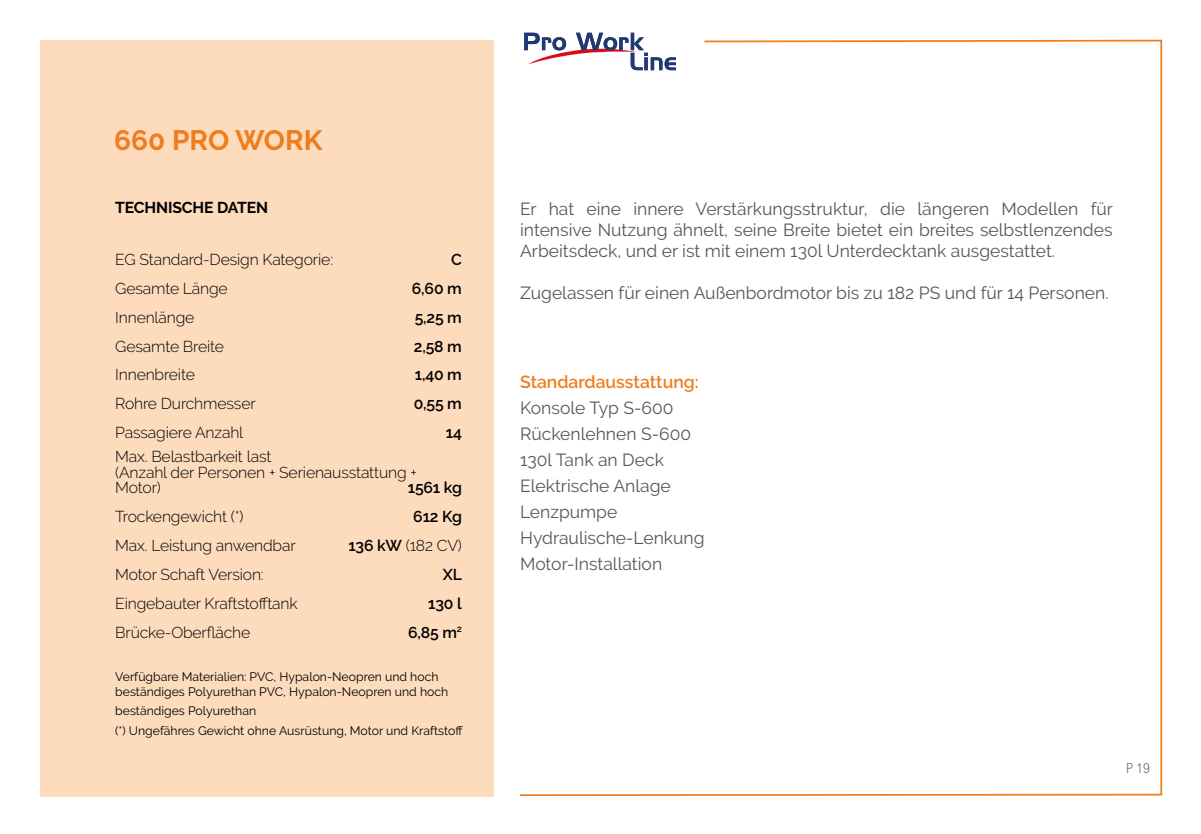
<style>
.page{position:relative;width:1201px;height:834px;background:#fff}
.page>*{position:absolute;margin:0;border:0;box-sizing:border-box;transform-origin:0 0}
.t1{font:700 28px "Raleway";color:#ef7d1b}
.t2{font:17.5px/25.9px "Raleway";color:#575756;text-align:justify}
.t3{font:600 17.5px "Raleway";color:#ef7d1b}
.t4{font:300 15.75px/15.8px "Raleway";letter-spacing:-.01em;color:#000}
.t5{font:600 15.75px "Raleway";letter-spacing:-.01em;color:#000}
.t6{font:700 15.75px "Raleway";color:#000}
.t7{font:300 condensed 14px "Helvetica Neue LT Std";color:#706f6f}
.t8{font:12.25px/14.7px "Raleway";color:#000}
.s1{font-weight:600}
</style>
<div class="page">
<div style="left:40px;top:40px;width:453px;height:756px;background:#fddbbd"></div>
<svg style="left:520px;top:39px;width:643px;height:757px"></svg>
<svg style="left:524px;top:33px;width:152px;height:37px"></svg>
<h1 class="t1" style="left:114px;top:124px;width:210px">660 Pro WORK</h1>
<p class="t6" style="left:115px;top:199px;width:20px">TECHNI</p>
<p class="t6" style="left:172px;top:199px;width:21px">SCHE</p>
<p class="t6" style="left:217px;top:199px;width:41px">DATEN</p>
<p class="t4" style="left:115px;top:251px;width:219px">EG Standard-Design Kategorie:</p>
<p class="t5" style="left:451px;top:250px;width:11px">C</p>
<p class="t4" style="left:115px;top:280px;width:114px">Gesamte Länge</p>
<p class="t5" style="left:412px;top:279px;width:51px">6,60 m</p>
<p class="t4" style="left:115px;top:309px;width:81px">Innenlänge</p>
<p class="t5" style="left:415px;top:308px;width:49px">5,25 m</p>
<p class="t4" style="left:115px;top:338px;width:110px">Gesamte Breite</p>
<p class="t5" style="left:414px;top:337px;width:49px">2,58 m</p>
<p class="t4" style="left:115px;top:367px;width:81px">Innenbreite</p>
<p class="t5" style="left:415px;top:365px;width:49px">1,40 m</p>
<p class="t4" style="left:115px;top:395px;width:142px">Rohre Durchmesser</p>
<p class="t5" style="left:414px;top:394px;width:50px">0,55 m</p>
<p class="t4" style="left:115px;top:424px;width:130px">Passagiere Anzahl</p>
<p class="t5" style="left:446px;top:423px;width:18px">14</p>
<p class="t4" style="left:115px;top:448px;width:303px">Max. Belastbarkeit last<br>(Anzahl der Personen + Serienausstattung +<br>Motor)</p>
<p class="t5" style="left:408px;top:478px;width:56px">1561 kg</p>
<p class="t4" style="left:115px;top:508px;width:130px">Trockengewicht (*)</p>
<p class="t5" style="left:413px;top:507px;width:50px">612 Kg</p>
<p class="t4" style="left:115px;top:537px;width:182px">Max. Leistung anwendbar</p>
<p class="t4" style="left:348px;top:537px;width:115px"><span class="s1">136 kW</span> (182 CV)</p>
<p class="t4" style="left:115px;top:566px;width:150px">Motor Schaft Version:</p>
<p class="t5" style="left:443px;top:565px;width:21px">XL</p>
<p class="t4" style="left:115px;top:595px;width:184px">Eingebauter Kraftstofftank</p>
<p class="t5" style="left:428px;top:594px;width:35px">130 l</p>
<p class="t4" style="left:115px;top:624px;width:137px">Brücke-Oberfläche</p>
<p class="t5" style="left:408px;top:623px;width:55px">6,85 m<sup>2</sup></p>
<p class="t8" style="left:115px;top:669px;width:334px">Verfügbare Materialien: PVC, Hypalon-Neopren und hoch beständiges Polyurethan PVC, Hypalon-Neopren und hoch</p>
<p class="t8" style="left:115px;top:700px;width:349px;line-height:19.6px">beständiges Polyurethan<br>(*) Ungefähres Gewicht ohne Ausrüstung, Motor und Kraftstoff</p>
<p class="t2" style="left:520px;top:198px;width:594px;line-height:21px">Er hat eine innere Verstärkungsstruktur, die längeren Modellen für intensive Nutzung ähnelt, seine Breite bietet ein breites selbstlenzendes Arbeitsdeck, und er ist mit einem 130l Unterdecktank ausgestattet.</p>
<p class="t2" style="left:520px;top:280px;width:590px">Zugelassen für einen Außenbordmotor bis zu 182 PS und für 14 Personen.</p>
<p class="t3" style="left:520px;top:372px;width:180px">Standardausstattung:</p>
<p class="t2" style="left:520px;top:395px;width:186px;text-align:left">Konsole Typ S-600<br>Rückenlehnen S-600<br>130l Tank an Deck<br>Elektrische Anlage<br>Lenzpumpe<br>Hydraulische-Lenkung<br>Motor-Installation</p>
<p class="t7" style="left:1126px;top:760px;width:25px">P 19</p>
</div>
